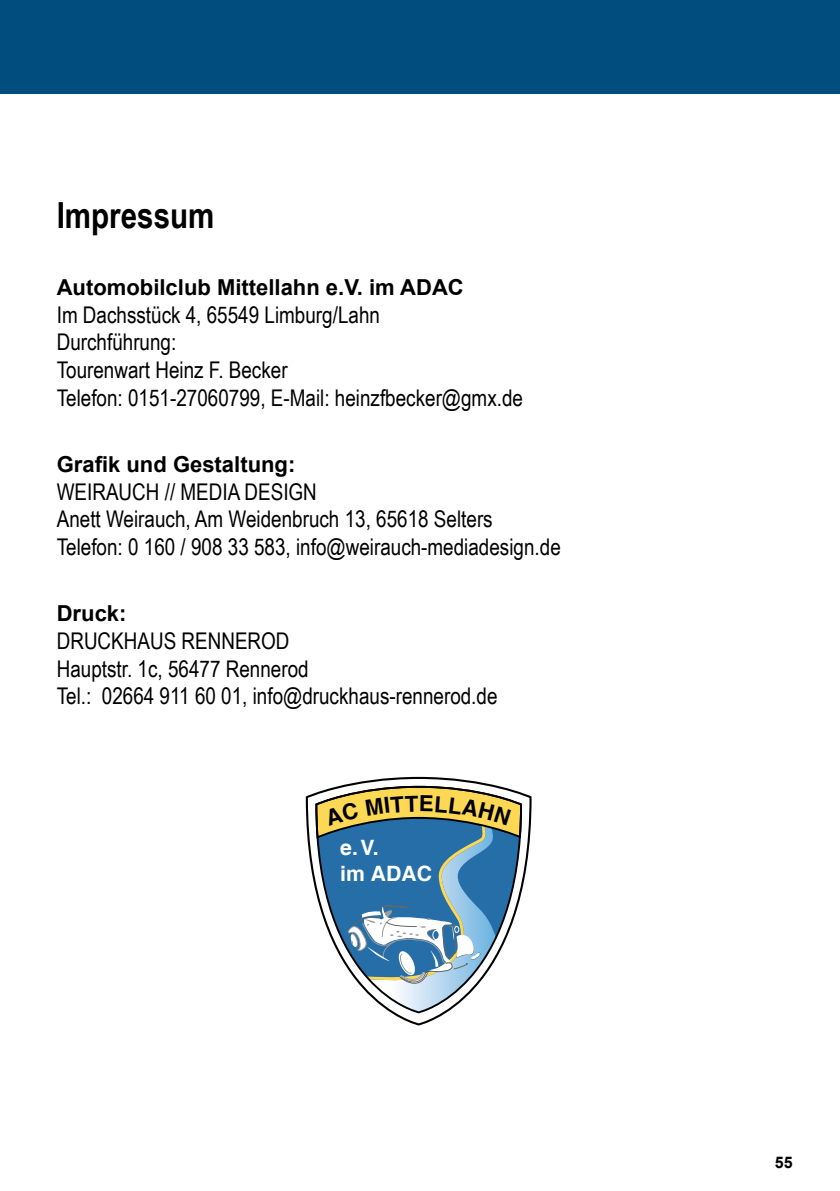
<style>
.page{position:relative;width:840px;height:1191px;background:#fff}
.page>*{position:absolute;margin:0;border:0;box-sizing:border-box;transform-origin:0 0}
.t1{font:700 36px "Arial Narrow";color:#000}
.t2{font:23px/27.6px "Arial Narrow";color:#000}
.t3{font:700 22px "Arial";color:#000}
.t4{font:700 21.2px/25.4px "Helvetica";color:#fff}
.t5{font:700 16px "Arial";color:#000}
</style>
<div class="page">
<div style="left:0;top:0;width:839px;height:94px;background:#004d7e"></div>
<svg style="left:305px;top:776px;width:227px;height:250px"></svg>
<svg style="left:314px;top:785px;width:208px;height:227px"></svg>
<h1 class="t1" style="left:57px;top:188px;width:159px">Impressum</h1>
<p class="t3" style="left:57px;top:273px;width:408px">Automobilclub Mittellahn e.V. im ADAC</p>
<p class="t2" style="left:57px;top:300px;width:467px">Im Dachsstück 4, 65549 Limburg/Lahn<br>Durchführung:<br>Tourenwart Heinz F. Becker<br>Telefon: 0151-27060799, E-Mail: heinzfbecker@gmx.de</p>
<p class="t3" style="left:57px;top:450px;width:240px">Grafik und Gestaltung:</p>
<p class="t2" style="left:57px;top:477px;width:505px">WEIRAUCH // MEDIA DESIGN<br>Anett Weirauch, Am Weidenbruch 13, 65618 Selters<br>Telefon: 0 160 / 908 33 583, info@weirauch-mediadesign.de</p>
<p class="t3" style="left:57px;top:599px;width:71px">Druck:</p>
<p class="t2" style="left:57px;top:626px;width:442px">DRUCKHAUS RENNEROD<br>Hauptstr. 1c, 56477 Rennerod<br>Tel.: 02664 911 60 01, info@druckhaus-rennerod.de</p>
<p class="t4" style="left:340px;top:836px;width:93px">e. V.<br>im ADAC</p>
<p class="t5" style="left:774px;top:1152px;width:19px">55</p>
</div>
